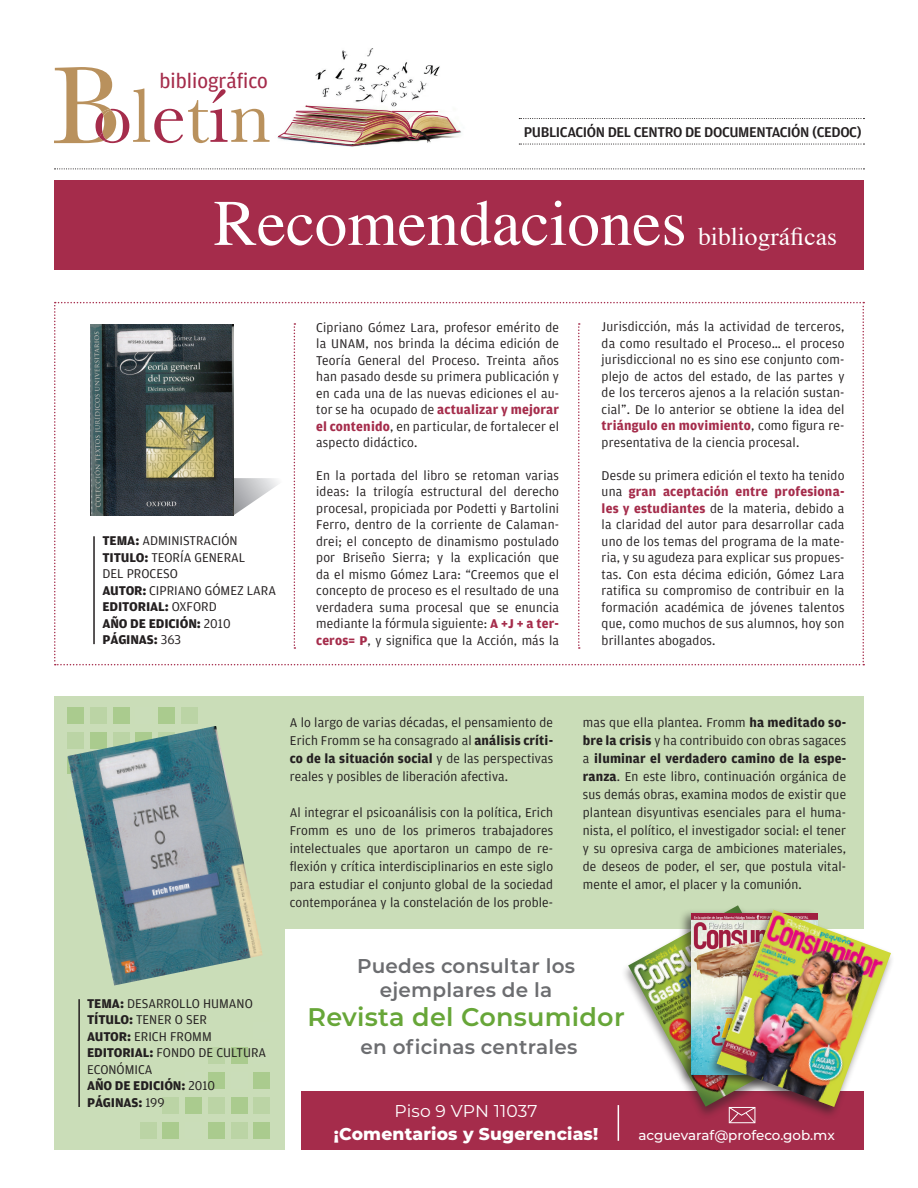
<style>
.page{position:relative;width:918px;height:1188px;background:#fff}
.page>*{position:absolute;margin:0;border:0;box-sizing:border-box;transform-origin:0 0}
.t1{font:600 25.5px "Montserrat";letter-spacing:.01em;color:#67a638}
.t2{font:25.5px "Times";color:#fff}
.t3{font:21.15px "Amplitude";color:#a52c4b}
.t4{font:600 19.95px/24.3px "Montserrat";letter-spacing:.01em;color:#6c6d70;text-align:center}
.t5{font:800 17.1px "Montserrat";letter-spacing:.01em;color:#fff}
.t6{font:17.1px "Montserrat";color:#fff}
.t7{font:500 15px "Amplitude";letter-spacing:-.025em;color:#231f20}
.t8{font:13.5px/16.5px "Amplitude";letter-spacing:.01em;color:#231f20;text-align:justify}
.t9{font:500 13.5px "Montserrat";color:#fff}
.s1{font-weight:700}
.s2{font-weight:700;color:#a52c4b}
</style>
<div class="page">
<div style="left:302px;top:1092px;width:562px;height:58px;background:#a52c4b"></div>
<div style="left:54px;top:696px;width:810px;height:233px;background:#caddb8"></div>
<div style="left:54px;top:921px;width:230px;height:229px;background:#caddb8"></div>
<svg style="left:54px;top:67px;width:216px;height:76px"></svg>
<img style="left:315px;top:48px;width:147px;height:99px">
<img style="left:277px;top:102px;width:184px;height:44px">
<svg style="left:519px;top:118px;width:345px;height:1px"></svg>
<svg style="left:519px;top:144px;width:345px;height:1px"></svg>
<svg style="left:55px;top:168px;width:809px;height:1px"></svg>
<div style="left:54px;top:180px;width:810px;height:90px;background:#a52c4b"></div>
<svg style="left:214px;top:201px;width:470px;height:45px"></svg>
<div style="left:254px;top:1122px;width:16px;height:17px;background:#aacb8e"></div>
<div style="left:231px;top:1122px;width:16px;height:17px;background:#bbd4a5"></div>
<div style="left:208px;top:1122px;width:17px;height:17px;background:#aacb8e"></div>
<div style="left:186px;top:1122px;width:16px;height:17px;background:#cddfbd"></div>
<div style="left:163px;top:1122px;width:16px;height:17px;background:#aacb8e"></div>
<div style="left:140px;top:1122px;width:16px;height:17px;background:#bbd4a5"></div>
<div style="left:254px;top:1097px;width:16px;height:17px;background:#bbd4a5"></div>
<div style="left:231px;top:1097px;width:16px;height:17px;background:#aacb8e"></div>
<div style="left:208px;top:1097px;width:17px;height:17px;background:#bbd4a5"></div>
<div style="left:186px;top:1097px;width:16px;height:17px;background:#aacb8e"></div>
<div style="left:163px;top:1097px;width:16px;height:17px;background:#bbd4a5"></div>
<div style="left:254px;top:1072px;width:16px;height:16px;background:#aacb8e"></div>
<div style="left:231px;top:1072px;width:16px;height:16px;background:#cddfbd"></div>
<div style="left:208px;top:1072px;width:17px;height:16px;background:#aacb8e"></div>
<div style="left:186px;top:1072px;width:16px;height:16px;background:#cddfbd"></div>
<div style="left:254px;top:1047px;width:16px;height:16px;background:#cddfbd"></div>
<div style="left:231px;top:1047px;width:16px;height:16px;background:#aacb8e"></div>
<div style="left:208px;top:1047px;width:17px;height:16px;background:#bbd4a5"></div>
<div style="left:254px;top:1022px;width:16px;height:16px;background:#cddfbd"></div>
<div style="left:68px;top:707px;width:16px;height:16px;background:#aacb8e"></div>
<div style="left:90px;top:707px;width:16px;height:16px;background:#bbd4a5"></div>
<div style="left:113px;top:707px;width:16px;height:16px;background:#aacb8e"></div>
<div style="left:136px;top:707px;width:16px;height:16px;background:#cddfbd"></div>
<div style="left:158px;top:707px;width:17px;height:16px;background:#aacb8e"></div>
<div style="left:181px;top:707px;width:16px;height:16px;background:#bbd4a5"></div>
<img style="left:68px;top:726px;width:195px;height:260px">
<svg style="left:54px;top:302px;width:810px;height:363px"></svg>
<div style="left:621px;top:905px;width:201px;height:216px;background:#231f20;opacity:.5"></div>
<img style="left:628px;top:905px;width:187px;height:202px">
<div style="left:678px;top:908px;width:142px;height:178px;background:#231f20;opacity:.6"></div>
<img style="left:692px;top:913px;width:14px;height:161px">
<div style="left:706px;top:908px;width:189px;height:211px;background:#231f20;opacity:.6"></div>
<img style="left:717px;top:910px;width:174px;height:197px">
<hr style="left:78px;top:999px;width:2px;height:108px;background:#231f20">
<hr style="left:618px;top:1105px;width:1px;height:36px;background:#fff">
<svg style="left:728px;top:1106px;width:28px;height:18px"></svg>
<h2 class="t3" style="left:160px;top:70px;width:110px">bibliográfico</h2>
<p class="t7" style="left:524px;top:124px;width:340px">PUBLICACIÓN DEL CENTRO DE DOCUMENTACIÓN (CEDOC)</p>
<h1 class="t2" style="left:698px;top:212px;width:140px">bibliográficas</h1>
<p class="t8" style="left:102px;top:532px;width:175px;text-align:left"><span class="s1">TEMA:</span> ADMINISTRACIÓN<br><span class="s1">TITULO:</span> TEORÍA GENERAL<br>DEL PROCESO<br><span class="s1">AUTOR:</span> CIPRIANO GÓMEZ LARA<br><span class="s1">EDITORIAL:</span> OXFORD<br><span class="s1">AÑO DE EDICIÓN:</span> 2010<br><span class="s1">PÁGINAS:</span> 363</p>
<p class="t8" style="left:316px;top:319px;width:244px">Cipriano Gómez Lara, profesor emérito de la UNAM, nos brinda la décima edición de Teoría General del Proceso. Treinta años han pasado desde su primera publicación y en cada una de las nuevas ediciones el au&shy;tor se ha ocupado de <span class="s2">actualizar y mejorar el contenido</span>, en particular, de fortalecer el aspecto didáctico.</p>
<p class="t8" style="left:316px;top:467px;width:244px">En la portada del libro se retoman varias ideas: la trilogía estructural del derecho procesal, propiciada por Podetti y Bartolini Ferro, dentro de la corriente de Calaman&shy;drei; el concepto de dinamismo postulado por Briseño Sierra; y la explicación que da el mismo Gómez Lara: “Creemos que el concepto de proceso es el resultado de una verdadera suma procesal que se enuncia mediante la fórmula siguiente: <span class="s2">A +J + a ter&shy;ceros= P</span>, y significa que la Acción, más la</p>
<p class="t8" style="left:602px;top:319px;width:244px">Jurisdicción, más la actividad de terceros, da como resultado el Proceso… el proceso jurisdiccional no es sino ese conjunto com&shy;plejo de actos del estado, de las partes y de los terceros ajenos a la relación sustan&shy;cial”. De lo anterior se obtiene la idea del <span class="s2">triángulo en movimiento</span>, como figura re&shy;presentativa de la ciencia procesal.</p>
<p class="t8" style="left:602px;top:467px;width:244px">Desde su primera edición el texto ha tenido una <span class="s2">gran aceptación entre profesiona&shy;les y estudiantes</span> de la materia, debido a la claridad del autor para desarrollar cada uno de los temas del programa de la mate&shy;ria, y su agudeza para explicar sus propues&shy;tas. Con esta décima edición, Gómez Lara ratifica su compromiso de contribuir en la formación académica de jóvenes talentos que, como muchos de sus alumnos, hoy son brillantes abogados.</p>
<p class="t8" style="left:87px;top:995px;width:181px;text-align:left"><span class="s1">TEMA:</span> DESARROLLO HUMANO<br><span class="s1">TÍTULO:</span> TENER O SER<br><span class="s1">AUTOR:</span> ERICH FROMM<br><span class="s1">EDITORIAL:</span> FONDO DE CULTURA<br>ECONÓMICA<br><span class="s1">AÑO DE EDICIÓN:</span> 2010<br><span class="s1">PÁGINAS:</span> 199</p>
<p class="t8" style="left:290px;top:714px;width:265px;line-height:18px">A lo largo de varias décadas, el pensamiento de Erich Fromm se ha consagrado al <span class="s1">análisis críti&shy;co de la situación social</span> y de las perspectivas reales y posibles de liberación afectiva.</p>
<p class="t8" style="left:290px;top:804px;width:265px;line-height:18px">Al integrar el psicoanálisis con la política, Erich Fromm es uno de los primeros trabajadores intelectuales que aportaron un campo de re&shy;flexión y crítica interdisciplinarios en este siglo para estudiar el conjunto global de la sociedad contemporánea y la constelación de los proble-</p>
<p class="t8" style="left:583px;top:714px;width:265px;line-height:18px">mas que ella plantea. Fromm <span class="s1">ha meditado so&shy;bre la crisis</span> y ha contribuido con obras sagaces a <span class="s1">iluminar el verdadero camino de la espe&shy;ranza</span>. En este libro, continuación orgánica de sus demás obras, examina modos de existir que plantean disyuntivas esenciales para el huma&shy;nista, el político, el investigador social: el tener y su opresiva carga de ambiciones materiales, de deseos de poder, el ser, que postula vital&shy;mente el amor, el placer y la comunión.</p>
<h3 class="t4" style="left:357px;top:953px;width:219px">Puedes consultar los ejemplares de la</h3>
<h1 class="t1" style="left:307px;top:999px;width:319px">Revista del Consumidor</h1>
<h3 class="t4" style="left:360px;top:1034px;width:218px">en oficinas centrales</h3>
<p class="t6" style="left:395px;top:1099px;width:144px">Piso 9 VPN 11037</p>
<p class="t5" style="left:334px;top:1121px;width:266px">¡Comentarios y Sugerencias!</p>
<p class="t9" style="left:638px;top:1126px;width:198px">acguevaraf@profeco.gob.mx</p>
</div>
